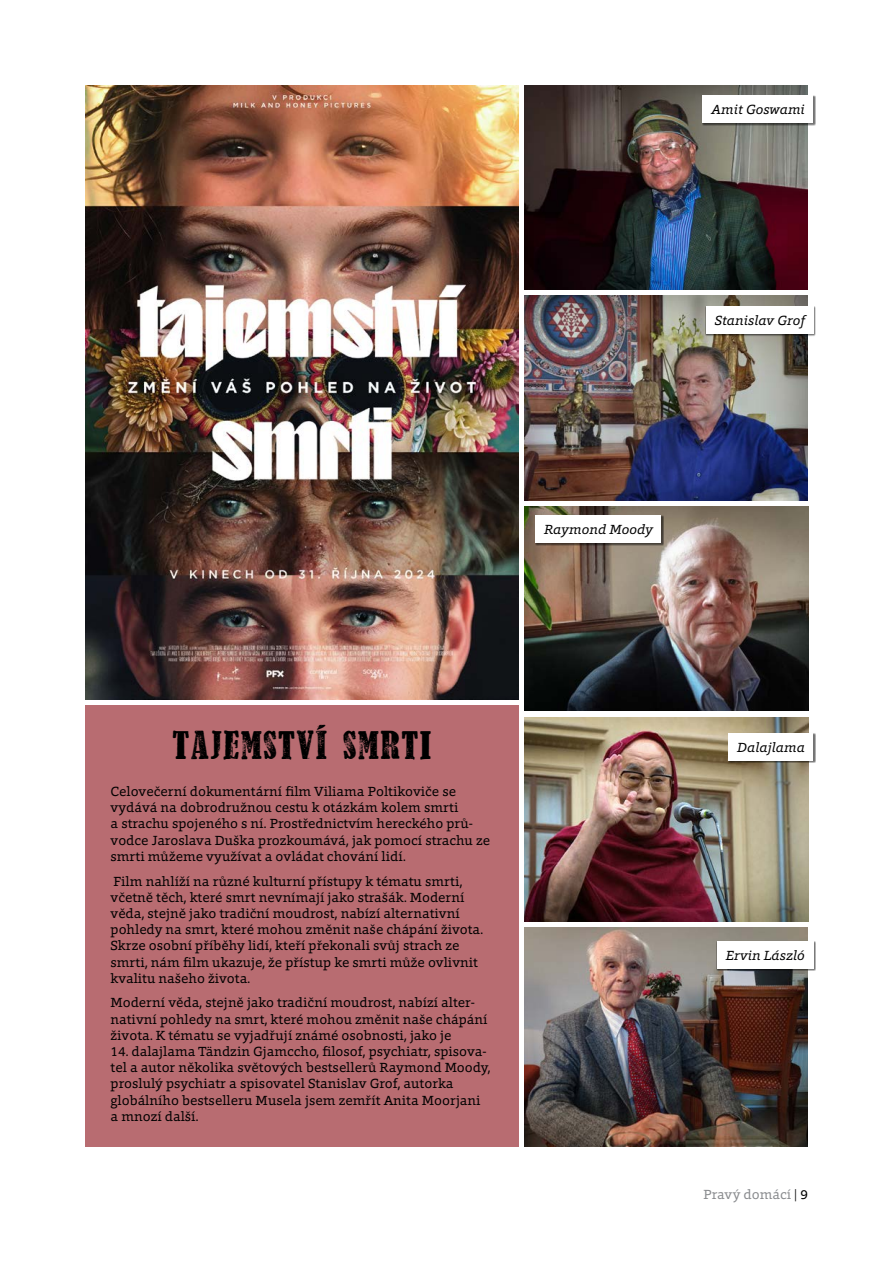
<style>
.page{position:relative;width:893px;height:1263px;background:#fff}
.page>*{position:absolute;margin:0;border:0;box-sizing:border-box;transform-origin:0 0}
.t1{font:40.5px "CZ Reprisestamp";color:#000}
.t2{font:13.5px/16.2px "Foro";color:#000}
.t3{font:italic 13.5px "Foro";color:#000}
.t4{font:13.5px "Foro";color:#888a8d}
.s1{color:#000}
</style>
<div class="page">
<img style="left:85px;top:86px;width:434px;height:613px">
<div style="left:85px;top:705px;width:434px;height:441px;background:#b86c71"></div>
<img style="left:525px;top:85px;width:283px;height:204px">
<img style="left:525px;top:296px;width:283px;height:204px">
<img style="left:525px;top:506px;width:283px;height:205px">
<img style="left:525px;top:717px;width:283px;height:204px">
<img style="left:524px;top:928px;width:284px;height:218px">
<div style="left:702px;top:95px;width:114px;height:31px;background:#000;opacity:.55"></div>
<div style="left:703px;top:96px;width:110px;height:27px;background:#fff"></div>
<div style="left:535px;top:515px;width:129px;height:31px;background:#000;opacity:.55"></div>
<div style="left:535px;top:516px;width:126px;height:27px;background:#fff"></div>
<div style="left:728px;top:733px;width:88px;height:30px;background:#000;opacity:.55"></div>
<div style="left:728px;top:733px;width:85px;height:27px;background:#fff"></div>
<div style="left:717px;top:941px;width:99px;height:30px;background:#000;opacity:.55"></div>
<div style="left:717px;top:941px;width:96px;height:27px;background:#fff"></div>
<div style="left:705px;top:306px;width:111px;height:30px;background:#000;opacity:.55"></div>
<div style="left:706px;top:306px;width:107px;height:27px;background:#fff"></div>
<p class="t3" style="left:711px;top:101px;width:95px">Amit Goswami</p>
<p class="t3" style="left:714px;top:311px;width:92px">Stanislav Grof</p>
<p class="t3" style="left:544px;top:521px;width:110px">Raymond Moody</p>
<h1 class="t1" style="left:172px;top:724px;width:262px">TAJEMSTVÍ SMRTI</h1>
<p class="t2" style="left:111px;top:783px;width:381px">Celovečerní dokumentární film Viliama Poltikoviče se vydává na dobrodružnou cestu k otázkám kolem smrti<br>a strachu spojeného s ní. Prostřednictvím hereckého prů&shy;vodce Jaroslava Duška prozkoumává, jak pomocí strachu ze smrti můžeme využívat a ovládat chování lidí.</p>
<p class="t2" style="left:111px;top:872px;width:374px">Film nahlíží na různé kulturní přístupy k tématu smrti, včetně těch, které smrt nevnímají jako strašák. Moderní věda, stejně jako tradiční moudrost, nabízí alternativní pohledy na smrt, které mohou změnit naše chápání života.<br>Skrze osobní příběhy lidí, kteří překonali svůj strach ze smrti, nám film ukazuje, že přístup ke smrti může ovlivnit kvalitu našeho života.</p>
<p class="t2" style="left:111px;top:994px;width:378px">Moderní věda, stejně jako tradiční moudrost, nabízí alter&shy;nativní pohledy na smrt, které mohou změnit naše chápání života. K tématu se vyjadřují známé osobnosti, jako je</p>
<p class="t2" style="left:111px;top:1043px;width:381px">14. dalajlama Tändzin Gjamccho, filosof, psychiatr, spisova&shy;tel a autor několika světových bestsellerů Raymond Moody, proslulý psychiatr a spisovatel Stanislav Grof, autorka globálního bestselleru Musela jsem zemřít Anita Moorjani a mnozí další.</p>
<p class="t3" style="left:737px;top:738px;width:69px">Dalajlama</p>
<p class="t3" style="left:725px;top:946px;width:81px">Ervin László</p>
<p class="t4" style="left:703px;top:1185px;width:106px">Pravý domácí <span class="s1">| 9</span></p>
</div>
